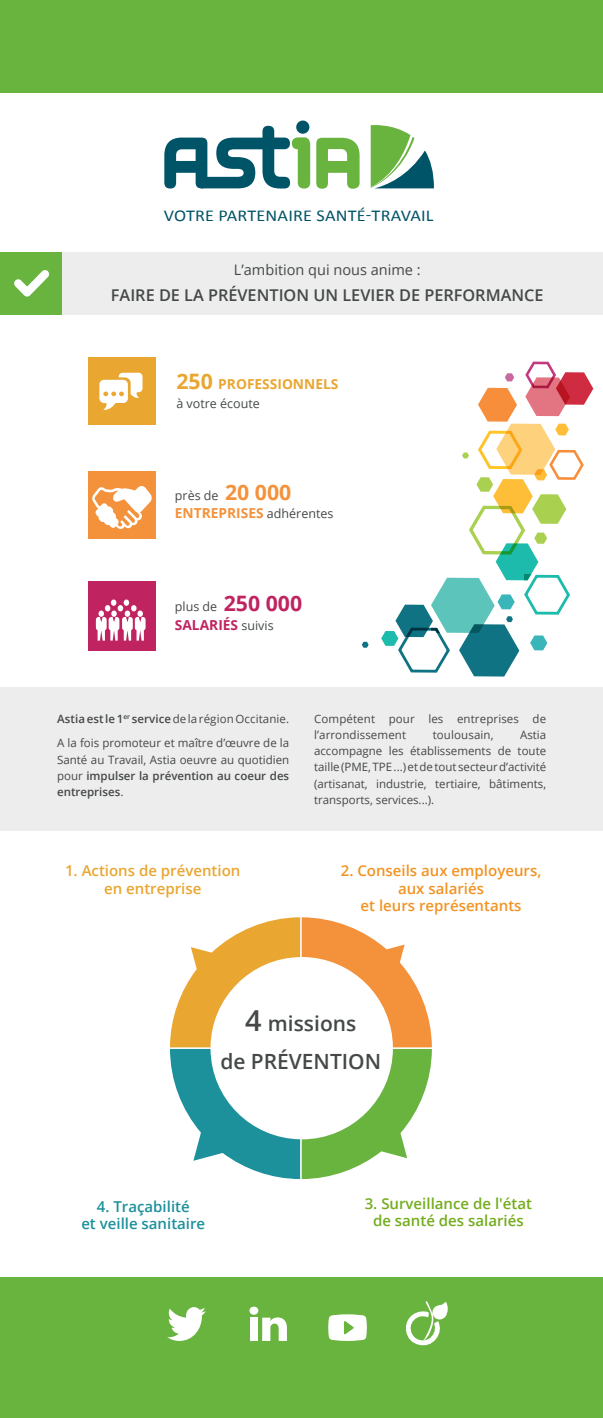
<style>
.page{position:relative;width:603px;height:1418px;background:#fff}
.page>*{position:absolute;margin:0;border:0;box-sizing:border-box;transform-origin:0 0}
.t1{font:600 20.93px "Open Sans";color:#454849}
.t2{font:16.57px "Calibri";letter-spacing:.01em;color:#005467;scale:1.1 1}
.t3{font:600 16.25px "Open Sans";color:#454849}
.t4{font:600 15px/17.5px "Open Sans";color:#f29323;text-align:center}
.t5{font:600 15px/17.5px "Open Sans";color:#73ac1d;text-align:center}
.t6{font:600 15px/17.5px "Open Sans";color:#e9a631;text-align:center}
.t7{font:600 15px/17.5px "Open Sans";color:#1c909b;text-align:center}
.t8{font:14.5px "Open Sans";color:#454849}
.t9{font:700 13.75px "Open Sans";color:#f4923c}
.t10{font:700 13.75px "Open Sans";color:#e9a631}
.t11{font:700 13.75px "Open Sans";color:#c02460}
.t12{font:12.5px "Open Sans";color:#454849}
.t13{font:11.5px/16.2px "Open Sans";color:#454849;text-align:justify}
.s1{font-size:21.25px}
.s2{font-weight:700;font-size:21.25px;color:#f4923c}
.s3{font-weight:400;font-size:12.5px;color:#454849}
.s4{font-weight:700;font-size:21.25px;color:#c02460}
.s5{font-weight:600}
.s6{font-size:28.88px}
</style>
<div class="page">
<svg style="left:361px;top:641px;width:7px;height:6px"></svg>
<svg style="left:381px;top:361px;width:212px;height:315px"></svg>
<div style="left:0;top:1277px;width:602px;height:140px;background:#69b33f"></div>
<div style="left:0;top:252px;width:602px;height:62px;background:#ecedec"></div>
<div style="left:0;top:686px;width:602px;height:144px;background:#ecedec"></div>
<svg style="left:170px;top:917px;width:261px;height:262px"></svg>
<div style="left:88px;top:357px;width:68px;height:68px;background:#e9a631"></div>
<div style="left:88px;top:471px;width:68px;height:67px;background:#f4923c"></div>
<div style="left:88px;top:581px;width:68px;height:70px;background:#c02460"></div>
<svg style="left:99px;top:373px;width:43px;height:37px"></svg>
<svg style="left:92px;top:486px;width:60px;height:43px"></svg>
<svg style="left:96px;top:599px;width:49px;height:41px"></svg>
<svg style="left:167px;top:1307px;width:39px;height:33px"></svg>
<svg style="left:328px;top:1314px;width:38px;height:26px"></svg>
<div style="left:250px;top:1317px;width:7px;height:23px;background:#fff"></div>
<svg style="left:262px;top:1317px;width:25px;height:23px"></svg>
<div style="left:249px;top:1306px;width:9px;height:8px;background:#fff;border-radius:50%"></div>
<svg style="left:406px;top:1301px;width:42px;height:45px"></svg>
<svg style="left:370px;top:125px;width:64px;height:63px"></svg>
<div style="left:296px;top:120px;width:13px;height:14px;background:#005467;border-radius:50%"></div>
<svg style="left:164px;top:126px;width:146px;height:62px"></svg>
<svg style="left:316px;top:138px;width:43px;height:51px"></svg>
<div style="left:0;top:0;width:602px;height:92px;background:#69b33f"></div>
<div style="left:0;top:252px;width:61px;height:62px;background:#69b33f"></div>
<svg style="left:14px;top:270px;width:35px;height:27px"></svg>
<p class="t2" style="left:164px;top:205px;width:246px">VOTRE PARTENAIRE SANTÉ-TRAVAIL</p>
<p class="t8" style="left:234px;top:260px;width:188px">L’ambition qui nous anime :</p>
<p class="t3" style="left:111px;top:284px;width:434px">FAIRE DE LA PRÉVENTION UN LEVIER DE PERFORMANCE</p>
<p class="t10" style="left:176px;top:374px;width:163px"><span class="s1">250</span> PROFESSIONNELS</p>
<p class="t12" style="left:176px;top:395px;width:85px">à votre écoute</p>
<p class="t12" style="left:175px;top:486px;width:118px">près de <span class="s2">20 000</span></p>
<p class="t9" style="left:175px;top:504px;width:160px">ENTREPRISES <span class="s3">adhérentes</span></p>
<p class="t12" style="left:175px;top:598px;width:129px">plus de <span class="s4">250 000</span></p>
<p class="t11" style="left:175px;top:615px;width:100px">SALARIÉS <span class="s3">suivis</span></p>
<p class="t13" style="left:57px;top:710px;width:233px"><span class="s5">Astia est le 1</span><sup>er</sup> <span class="s5">service</span> de la région Occitanie.</p>
<p class="t13" style="left:57px;top:734px;width:233px">A la fois promoteur et maître d’œuvre de la Santé au Travail, Astia oeuvre au quotidien pour <span class="s5">impulser la prévention au coeur des entreprises</span>.</p>
<p class="t6" style="left:65px;top:862px;width:177px">1. Actions de prévention en entreprise</p>
<p class="t13" style="left:314px;top:710px;width:233px">Compétent pour les entreprises de l’arrondissement</p>
<p class="t13" style="left:432px;top:726px;width:62px">toulousain,</p>
<p class="t13" style="left:314px;top:726px;width:233px;text-indent:206px">Astia accompagne les établissements de toute taille (PME, TPE ...) et de tout secteur d’activité (artisanat, industrie, tertiaire, bâtiments, transports, services...).</p>
<p class="t4" style="left:340px;top:862px;width:202px">2. Conseils aux employeurs, aux salariés<br>et leurs représentants</p>
<p class="t1" style="left:245px;top:1008px;width:113px"><span class="s6">4</span> missions</p>
<p class="t1" style="left:220px;top:1046px;width:162px">de PRÉVENTION</p>
<p class="t7" style="left:81px;top:1197px;width:125px">4. Traçabilité<br>et veille sanitaire</p>
<p class="t5" style="left:364px;top:1193px;width:169px">3. Surveillance de l'état de santé des salariés</p>
</div>
